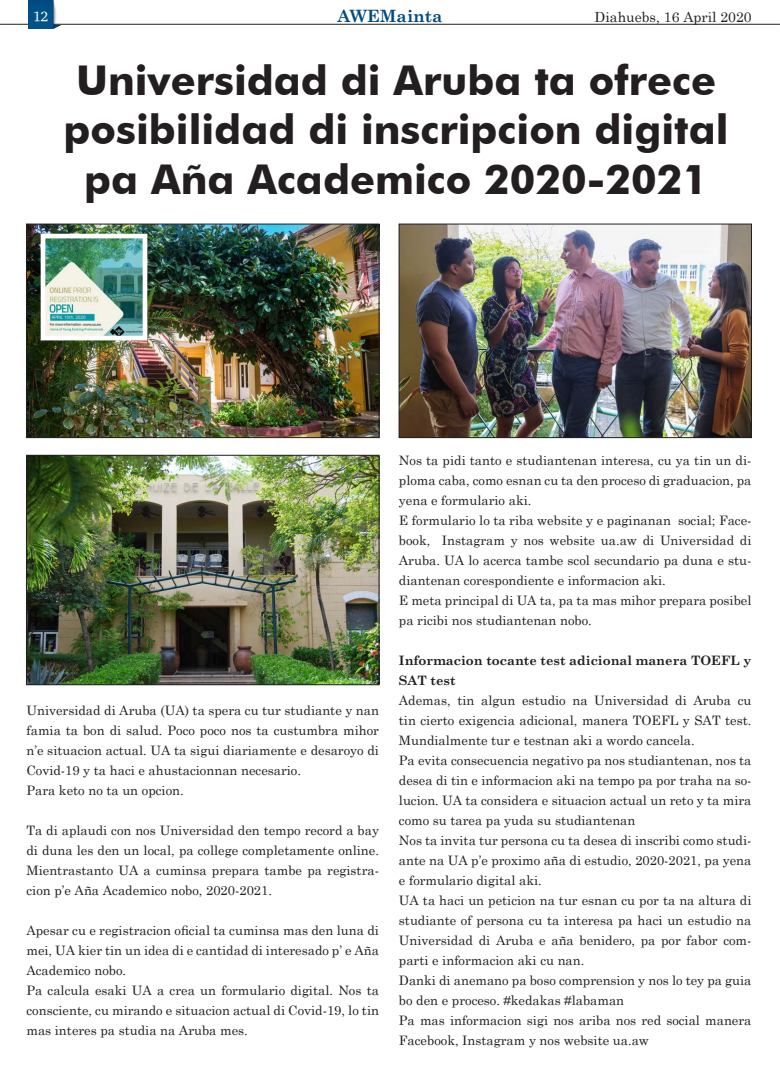
<style>
.page{position:relative;width:780px;height:1078px;background:#fff}
.page>*{position:absolute;margin:0;border:0;box-sizing:border-box;transform-origin:0 0}
.No_Spacing{font:700 41px/49.2px "Futura BT";color:#231f20;text-align:center}
.Body_Text_14{font:700 17px "Century Schoolbook";color:#004b80}
.Body_Text_14-2{font:14px "Century Schoolbook";color:#231f20}
.t1{font:14px "Charter ITCTT";color:#fff}
.Body_Text_14-3{font:13px/20px "Century Schoolbook";color:#231f20;text-align:justify}
.Body_Text_14-4{font:700 13px/20px "Century Schoolbook";color:#231f20}
</style>
<div class="page">
<img style="left:28px;top:0;width:33px;height:28px">
<svg style="left:0;top:24px;width:28px;height:1px"></svg>
<hr style="left:53px;top:24px;width:727px;height:1px;background:#231f20">
<img style="left:28px;top:457px;width:349px;height:225px">
<div style="left:26px;top:455px;width:353px;height:229px;border:1px solid #231f20"></div>
<img style="left:401px;top:226px;width:348px;height:209px">
<div style="left:399px;top:224px;width:352px;height:213px;border:1px solid #231f20"></div>
<img style="left:28px;top:226px;width:349px;height:209px">
<div style="left:26px;top:224px;width:353px;height:213px;border:1px solid #231f20"></div>
<img style="left:47px;top:240px;width:94px;height:94px">
<div style="left:41px;top:234px;width:106px;height:106px;border:5px solid #fff"></div>
<p class="t1" style="left:33px;top:7px;width:17px">12</p>
<p class="Body_Text_14" style="left:337px;top:3px;width:107px">AWEMainta</p>
<p class="Body_Text_14-2" style="left:594px;top:5px;width:158px">Diahuebs, 16 April 2020</p>
<p class="No_Spacing" style="left:63px;top:56px;width:666px">Universidad di Aruba ta ofrece posibilidad di inscripcion digital pa Aña Academico 2020-2021</p>
<p class="Body_Text_14-3" style="left:26px;top:699px;width:354px">Universidad di Aruba (UA) ta spera cu tur studiante y nan famia ta bon di salud. Poco poco nos ta custumbra mihor n’e situacion actual. UA ta sigui diariamente e desaroyo di Covid-19 y ta haci e ahustacionnan necesario.</p>
<p class="Body_Text_14-3" style="left:26px;top:779px;width:159px">Para keto no ta un opcion.</p>
<p class="Body_Text_14-3" style="left:26px;top:819px;width:354px">Ta di aplaudi con nos Universidad den tempo record a bay di duna les den un local, pa college completamente online.<br>Mientrastanto UA a cuminsa prepara tambe pa registra&shy;cion p’e Aña Academico nobo, 2020-2021.</p>
<p class="Body_Text_14-3" style="left:26px;top:919px;width:354px">Apesar cu e registracion oficial ta cuminsa mas den luna di mei, UA kier tin un idea di e cantidad di interesado p’ e Aña Academico nobo.</p>
<p class="Body_Text_14-3" style="left:26px;top:979px;width:354px">Pa calcula esaki UA a crea un formulario digital. Nos ta consciente, cu mirando e situacion actual di Covid-19, lo tin mas interes pa studia na Aruba mes.</p>
<p class="Body_Text_14-3" style="left:399px;top:449px;width:354px">Nos ta pidi tanto e studiantenan interesa, cu ya tin un di&shy;ploma caba, como esnan cu ta den proceso di graduacion, pa yena e formulario aki.</p>
<p class="Body_Text_14-3" style="left:399px;top:509px;width:354px">E formulario lo ta riba website y e paginanan social; Face&shy;book, Instagram y nos website ua.aw di Universidad di Aruba. UA lo acerca tambe scol secundario pa duna e stu&shy;diantenan corespondiente e informacion aki.</p>
<p class="Body_Text_14-3" style="left:399px;top:589px;width:354px">E meta principal di UA ta, pa ta mas mihor prepara posibel pa ricibi nos studiantenan nobo.</p>
<p class="Body_Text_14-4" style="left:399px;top:649px;width:354px">Informacion tocante test adicional manera TOEFL y<br>SAT test</p>
<p class="Body_Text_14-3" style="left:399px;top:689px;width:354px">Ademas, tin algun estudio na Universidad di Aruba cu tin cierto exigencia adicional, manera TOEFL y SAT test.<br>Mundialmente tur e testnan aki a wordo cancela.</p>
<p class="Body_Text_14-3" style="left:399px;top:749px;width:354px">Pa evita consecuencia negativo pa nos studiantenan, nos ta desea di tin e informacion aki na tempo pa por traha na so&shy;lucion. UA ta considera e situacion actual un reto y ta mira como su tarea pa yuda su studiantenan</p>
<p class="Body_Text_14-3" style="left:399px;top:829px;width:354px">Nos ta invita tur persona cu ta desea di inscribi como studi&shy;ante na UA p’e proximo aña di estudio, 2020-2021, pa yena e formulario digital aki.</p>
<p class="Body_Text_14-3" style="left:399px;top:889px;width:354px">UA ta haci un peticion na tur esnan cu por ta na altura di studiante of persona cu ta interesa pa haci un estudio na Universidad di Aruba e aña benidero, pa por fabor com&shy;parti e informacion aki cu nan.</p>
<p class="Body_Text_14-3" style="left:399px;top:969px;width:354px">Danki di anemano pa boso comprension y nos lo tey pa guia bo den e proceso. #kedakas #labaman</p>
<p class="Body_Text_14-3" style="left:399px;top:1009px;width:354px">Pa mas informacion sigi nos ariba nos red social manera<br>Facebook, Instagram y nos website ua.aw</p>
</div>
